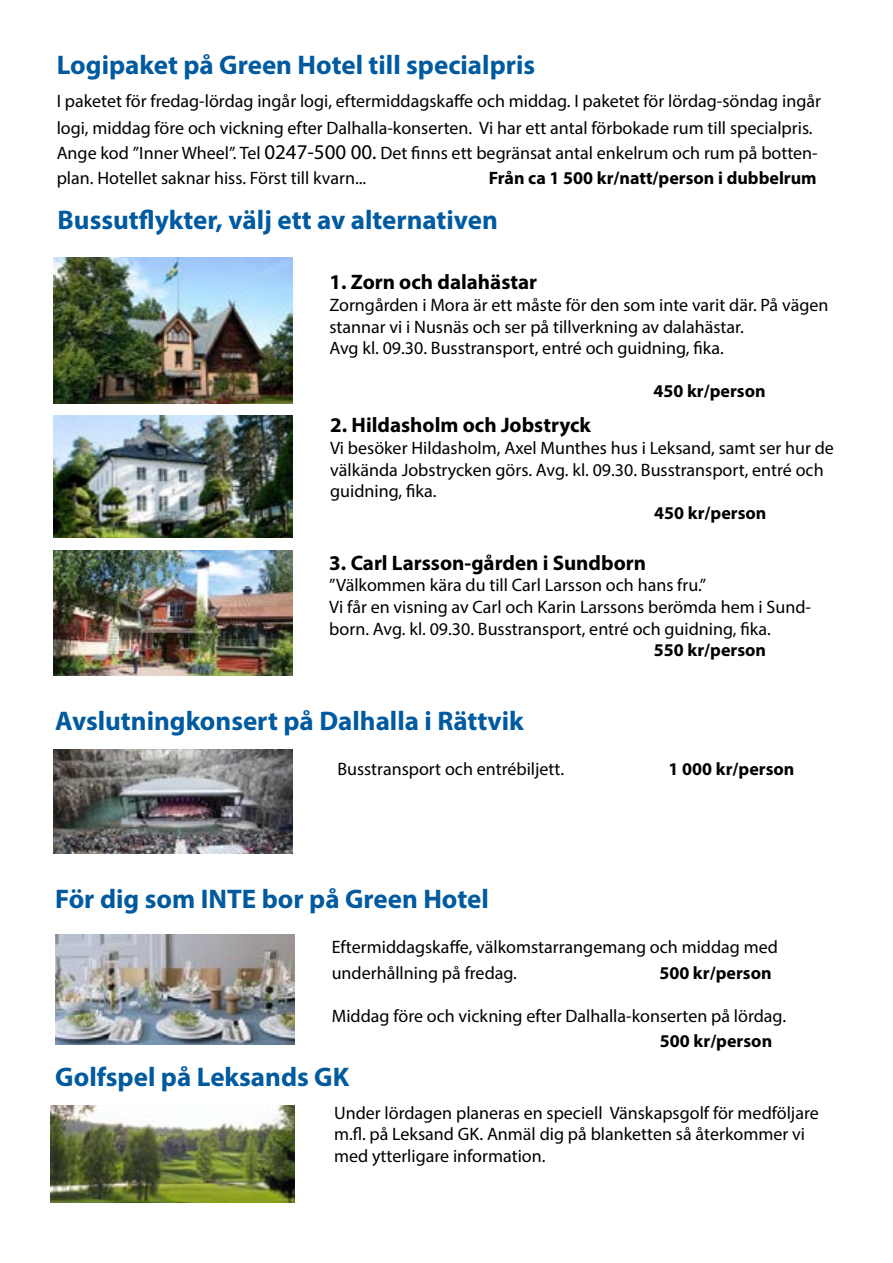
<style>
.page{position:relative;width:893px;height:1263px;background:#fff}
.page>*{position:absolute;margin:0;border:0;box-sizing:border-box;transform-origin:0 0}
.t1{font:700 27px "Myriad Pro";color:#005aa0}
.t2{font:700 21px "Myriad Pro";color:#000}
.t3{font:18px/21.6px "Myriad Pro";color:#000}
.t4{font:700 18px "Myriad Pro";color:#000}
.s1{font-size:21px}
</style>
<div class="page">
<img style="left:53px;top:257px;width:240px;height:147px">
<img style="left:53px;top:416px;width:240px;height:122px">
<img style="left:55px;top:934px;width:240px;height:110px">
<img style="left:53px;top:749px;width:240px;height:104px">
<img style="left:53px;top:551px;width:240px;height:125px">
<img style="left:50px;top:1105px;width:245px;height:98px">
<h1 class="t1" style="left:57px;top:48px;width:480px">Logipaket på Green Hotel till specialpris</h1>
<p class="t3" style="left:57px;top:87px;width:766px;line-height:27px">I paketet för fredag-lördag ingår logi, eftermiddagskaffe och middag. I paketet för lördag-söndag ingår logi, middag före och vickning efter Dalhalla-konserten. Vi har ett antal förbokade rum till specialpris.</p>
<p class="t3" style="left:57px;top:140px;width:763px;line-height:25.2px">Ange kod ”Inner Wheel”. Tel <span class="s1">0247-500 00.</span> Det finns ett begränsat antal enkelrum och rum på botten&shy;plan. Hotellet saknar hiss. Först till kvarn...</p>
<p class="t4" style="left:489px;top:166px;width:329px">Från ca 1 500 kr/natt/person i dubbelrum</p>
<h1 class="t1" style="left:58px;top:202px;width:442px">Bussutflykter, välj ett av alternativen</h1>
<p class="t2" style="left:329px;top:269px;width:209px">1. Zorn och dalahästar</p>
<p class="t3" style="left:329px;top:294px;width:501px">Zorngården i Mora är ett måste för den som inte varit där. På vägen stannar vi i Nusnäs och ser på tillverkning av dalahästar.<br>Avg kl. 09.30. Busstransport, entré och guidning, fika.</p>
<p class="t4" style="left:653px;top:380px;width:114px">450 kr/person</p>
<p class="t2" style="left:330px;top:412px;width:262px">2. Hildasholm och Jobstryck</p>
<p class="t3" style="left:330px;top:437px;width:505px">Vi besöker Hildasholm, Axel Munthes hus i Leksand, samt ser hur de välkända Jobstrycken görs. Avg. kl. 09.30. Busstransport, entré och guidning, fika.</p>
<p class="t4" style="left:654px;top:501px;width:114px">450 kr/person</p>
<p class="t2" style="left:329px;top:549px;width:318px">3. Carl Larsson-gården i Sundborn</p>
<p class="t3" style="left:329px;top:574px;width:483px">”Välkommen kära du till Carl Larsson och hans fru.”<br>Vi får en visning av Carl och Karin Larssons berömda hem i Sund&shy;born. Avg. kl. 09.30. Busstransport, entré och guidning, fika.</p>
<p class="t4" style="left:654px;top:638px;width:114px">550 kr/person</p>
<h1 class="t1" style="left:55px;top:704px;width:470px">Avslutningkonsert på Dalhalla i Rättvik</h1>
<p class="t3" style="left:337px;top:757px;width:228px">Busstransport och entrébiljett.</p>
<p class="t4" style="left:669px;top:757px;width:127px">1 000 kr/person</p>
<h1 class="t1" style="left:55px;top:881px;width:435px">För dig som INTE bor på Green Hotel</h1>
<p class="t3" style="left:332px;top:934px;width:448px;line-height:25.2px">Eftermiddagskaffe, välkomstarrangemang och middag med underhållning på fredag.</p>
<p class="t4" style="left:659px;top:961px;width:114px">500 kr/person</p>
<p class="t3" style="left:332px;top:1004px;width:456px">Middag före och vickning efter Dalhalla-konserten på lördag.</p>
<p class="t4" style="left:660px;top:1029px;width:114px">500 kr/person</p>
<h1 class="t1" style="left:55px;top:1059px;width:296px">Golfspel på Leksands GK</h1>
<p class="t3" style="left:334px;top:1101px;width:486px">Under lördagen planeras en speciell Vänskapsgolf för medföljare m.fl. på Leksand GK. Anmäl dig på blanketten så återkommer vi med ytterligare information.</p>
</div>
